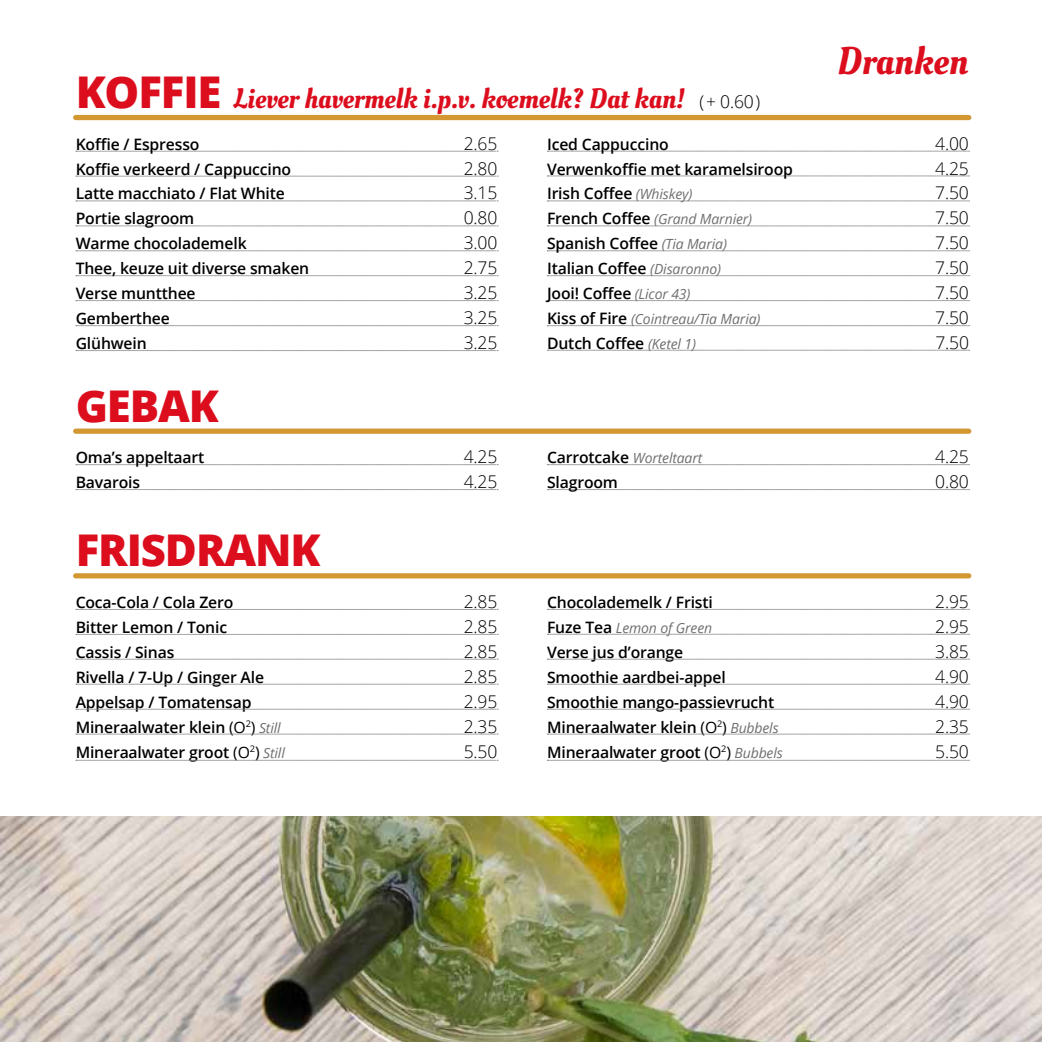
<style>
.page{position:relative;width:1042px;height:1042px;background:#fff}
.page>*{position:absolute;margin:0;border:0;box-sizing:border-box;transform-origin:0 0}
.t1{font:800 43.75px "Open Sans";letter-spacing:-.025em;color:#dc0d1d}
.t2{font:38.5px "Oleo Script";color:#dc0d1d}
.t3{font:28px "Oleo Script";color:#dc0d1d}
.t4{font:300 17.5px "Open Sans";letter-spacing:-.01em;color:#000}
.t5{font:600 15.75px "Open Sans";letter-spacing:-.01em;color:#000}
.t6{font:italic 14px "Open Sans";letter-spacing:-.01em;color:#706f6f}
.s1{font-family:"Open Sans";font-weight:300;font-size:17.5px;color:#000}
.s2{font-weight:400}
.s3{font-weight:400;font-style:italic;font-size:14px;color:#706f6f}
.s4{font-weight:600;font-style:normal;font-size:15.75px;color:#000}
</style>
<div class="page">
<svg style="left:76px;top:151px;width:422px;height:1px"></svg>
<svg style="left:76px;top:176px;width:422px;height:1px"></svg>
<svg style="left:76px;top:201px;width:422px;height:1px"></svg>
<svg style="left:76px;top:226px;width:422px;height:1px"></svg>
<svg style="left:76px;top:250px;width:422px;height:1px"></svg>
<svg style="left:76px;top:275px;width:422px;height:1px"></svg>
<svg style="left:76px;top:300px;width:422px;height:1px"></svg>
<svg style="left:76px;top:325px;width:422px;height:1px"></svg>
<svg style="left:76px;top:350px;width:422px;height:1px"></svg>
<svg style="left:547px;top:151px;width:422px;height:1px"></svg>
<svg style="left:547px;top:176px;width:422px;height:1px"></svg>
<svg style="left:547px;top:201px;width:422px;height:1px"></svg>
<svg style="left:547px;top:226px;width:422px;height:1px"></svg>
<svg style="left:547px;top:250px;width:422px;height:1px"></svg>
<svg style="left:547px;top:275px;width:422px;height:1px"></svg>
<svg style="left:547px;top:300px;width:422px;height:1px"></svg>
<svg style="left:547px;top:325px;width:422px;height:1px"></svg>
<svg style="left:547px;top:350px;width:422px;height:1px"></svg>
<svg style="left:76px;top:464px;width:422px;height:1px"></svg>
<svg style="left:76px;top:489px;width:422px;height:1px"></svg>
<svg style="left:547px;top:464px;width:422px;height:1px"></svg>
<svg style="left:547px;top:489px;width:422px;height:1px"></svg>
<svg style="left:76px;top:609px;width:422px;height:1px"></svg>
<svg style="left:76px;top:634px;width:422px;height:1px"></svg>
<svg style="left:76px;top:659px;width:422px;height:1px"></svg>
<svg style="left:76px;top:684px;width:422px;height:1px"></svg>
<svg style="left:76px;top:709px;width:422px;height:1px"></svg>
<svg style="left:76px;top:734px;width:422px;height:1px"></svg>
<svg style="left:76px;top:760px;width:422px;height:1px"></svg>
<svg style="left:547px;top:734px;width:422px;height:1px"></svg>
<svg style="left:547px;top:760px;width:422px;height:1px"></svg>
<svg style="left:547px;top:609px;width:422px;height:1px"></svg>
<svg style="left:547px;top:634px;width:422px;height:1px"></svg>
<svg style="left:547px;top:659px;width:422px;height:1px"></svg>
<svg style="left:547px;top:684px;width:422px;height:1px"></svg>
<svg style="left:547px;top:709px;width:422px;height:1px"></svg>
<div style="left:76px;top:115px;width:893px;height:5px;background:#d49833"></div>
<div style="left:76px;top:573px;width:893px;height:5px;background:#d49833"></div>
<div style="left:76px;top:428px;width:893px;height:6px;background:#d49833"></div>
<img style="left:0;top:816px;width:1042px;height:226px">
<h1 class="t1" style="left:76px;top:59px;width:147px">KOFFIE</h1>
<h3 class="t3" style="left:233px;top:82px;width:528px">Liever havermelk i.p.v. koemelk? Dat kan! <span class="s1">(+ 0.60)</span></h3>
<h2 class="t2" style="left:837px;top:38px;width:133px">Dranken</h2>
<p class="t5" style="left:76px;top:133px;width:125px">Koffie / Espresso</p>
<p class="t4" style="left:464px;top:131px;width:35px">2.65</p>
<p class="t5" style="left:76px;top:158px;width:217px">Koffie verkeerd / Cappuccino</p>
<p class="t4" style="left:464px;top:156px;width:35px">2.80</p>
<p class="t5" style="left:76px;top:183px;width:211px">Latte macchiato / Flat White</p>
<p class="t4" style="left:464px;top:181px;width:35px">3.15</p>
<p class="t5" style="left:76px;top:208px;width:120px">Portie slagroom</p>
<p class="t4" style="left:464px;top:206px;width:35px">0.80</p>
<p class="t5" style="left:76px;top:233px;width:172px">Warme chocolademelk</p>
<p class="t4" style="left:464px;top:231px;width:35px">3.00</p>
<p class="t5" style="left:76px;top:258px;width:235px">Thee, keuze uit diverse smaken</p>
<p class="t4" style="left:464px;top:256px;width:35px">2.75</p>
<p class="t5" style="left:76px;top:283px;width:122px">Verse muntthee</p>
<p class="t4" style="left:464px;top:281px;width:35px">3.25</p>
<p class="t5" style="left:76px;top:308px;width:96px">Gemberthee</p>
<p class="t4" style="left:464px;top:306px;width:35px">3.25</p>
<p class="t5" style="left:76px;top:333px;width:73px">Glühwein</p>
<p class="t4" style="left:464px;top:331px;width:35px">3.25</p>
<h1 class="t1" style="left:76px;top:372px;width:145px">GEBAK</h1>
<p class="t5" style="left:76px;top:447px;width:130px">Oma’s appeltaart</p>
<p class="t4" style="left:464px;top:445px;width:35px">4.25</p>
<p class="t5" style="left:76px;top:472px;width:66px">Bavarois</p>
<p class="t4" style="left:464px;top:470px;width:35px">4.25</p>
<h1 class="t1" style="left:76px;top:517px;width:246px">FRISDRANK</h1>
<p class="t5" style="left:76px;top:591px;width:159px">Coca-Cola / Cola Zero</p>
<p class="t4" style="left:464px;top:589px;width:35px">2.85</p>
<p class="t5" style="left:76px;top:616px;width:153px">Bitter Lemon / Tonic</p>
<p class="t4" style="left:464px;top:614px;width:35px">2.85</p>
<p class="t5" style="left:76px;top:641px;width:100px">Cassis / Sinas</p>
<p class="t4" style="left:464px;top:639px;width:35px">2.85</p>
<p class="t5" style="left:76px;top:666px;width:190px">Rivella / 7-Up / Ginger Ale</p>
<p class="t4" style="left:464px;top:664px;width:35px">2.85</p>
<p class="t5" style="left:76px;top:691px;width:177px">Appelsap / Tomatensap</p>
<p class="t4" style="left:464px;top:689px;width:35px">2.95</p>
<p class="t5" style="left:76px;top:716px;width:207px">Mineraalwater klein <span class="s2">(O</span><sup>2</sup><span class="s2">)</span> <span class="s3">Still</span></p>
<p class="t4" style="left:464px;top:714px;width:35px">2.35</p>
<p class="t5" style="left:76px;top:741px;width:211px">Mineraalwater groot <span class="s2">(O</span><sup>2</sup><span class="s2">)</span> <span class="s3">Still</span></p>
<p class="t4" style="left:464px;top:739px;width:35px">5.50</p>
<p class="t5" style="left:547px;top:133px;width:123px">Iced Cappuccino</p>
<p class="t4" style="left:935px;top:131px;width:35px">4.00</p>
<p class="t5" style="left:547px;top:158px;width:247px">Verwenkoffie met karamelsiroop</p>
<p class="t4" style="left:935px;top:156px;width:35px">4.25</p>
<p class="t5" style="left:547px;top:183px;width:147px">Irish Coffee <span class="s3">(Whiskey)</span></p>
<p class="t4" style="left:935px;top:181px;width:35px">7.50</p>
<p class="t6" style="left:547px;top:210px;width:207px"><span class="s4">French Coffee</span> (Grand Marnier)</p>
<p class="t4" style="left:935px;top:206px;width:35px">7.50</p>
<p class="t5" style="left:547px;top:233px;width:181px">Spanish Coffee <span class="s3">(Tia Maria)</span></p>
<p class="t4" style="left:935px;top:231px;width:35px">7.50</p>
<p class="t5" style="left:547px;top:258px;width:175px">Italian Coffee <span class="s3">(Disaronno)</span></p>
<p class="t4" style="left:935px;top:256px;width:35px">7.50</p>
<p class="t5" style="left:547px;top:283px;width:145px">Jooi! Coffee <span class="s3">(Licor 43)</span></p>
<p class="t4" style="left:935px;top:281px;width:35px">7.50</p>
<p class="t6" style="left:547px;top:309px;width:215px"><span class="s4">Kiss of Fire</span> (Cointreau/Tia Maria)</p>
<p class="t4" style="left:935px;top:306px;width:35px">7.50</p>
<p class="t5" style="left:547px;top:333px;width:150px">Dutch Coffee <span class="s3">(Ketel 1)</span></p>
<p class="t4" style="left:935px;top:331px;width:35px">7.50</p>
<p class="t6" style="left:547px;top:448px;width:157px"><span class="s4">Carrotcake</span> Worteltaart</p>
<p class="t4" style="left:935px;top:445px;width:35px">4.25</p>
<p class="t5" style="left:547px;top:472px;width:72px">Slagroom</p>
<p class="t4" style="left:935px;top:470px;width:35px">0.80</p>
<p class="t5" style="left:547px;top:591px;width:167px">Chocolademelk / Fristi</p>
<p class="t4" style="left:935px;top:589px;width:35px">2.95</p>
<p class="t6" style="left:547px;top:618px;width:167px"><span class="s4">Fuze Tea</span> Lemon of Green</p>
<p class="t4" style="left:935px;top:614px;width:35px">2.95</p>
<p class="t5" style="left:547px;top:641px;width:138px">Verse jus d’orange</p>
<p class="t4" style="left:935px;top:639px;width:35px">3.85</p>
<p class="t5" style="left:547px;top:666px;width:180px">Smoothie aardbei-appel</p>
<p class="t4" style="left:935px;top:664px;width:35px">4.90</p>
<p class="t5" style="left:547px;top:691px;width:229px">Smoothie mango-passievrucht</p>
<p class="t4" style="left:935px;top:689px;width:35px">4.90</p>
<p class="t5" style="left:547px;top:716px;width:233px">Mineraalwater klein <span class="s2">(O</span><sup>2</sup><span class="s2">)</span> <span class="s3">Bubbels</span></p>
<p class="t4" style="left:935px;top:714px;width:35px">2.35</p>
<p class="t5" style="left:547px;top:741px;width:237px">Mineraalwater groot <span class="s2">(O</span><sup>2</sup><span class="s2">)</span> <span class="s3">Bubbels</span></p>
<p class="t4" style="left:935px;top:739px;width:35px">5.50</p>
</div>
